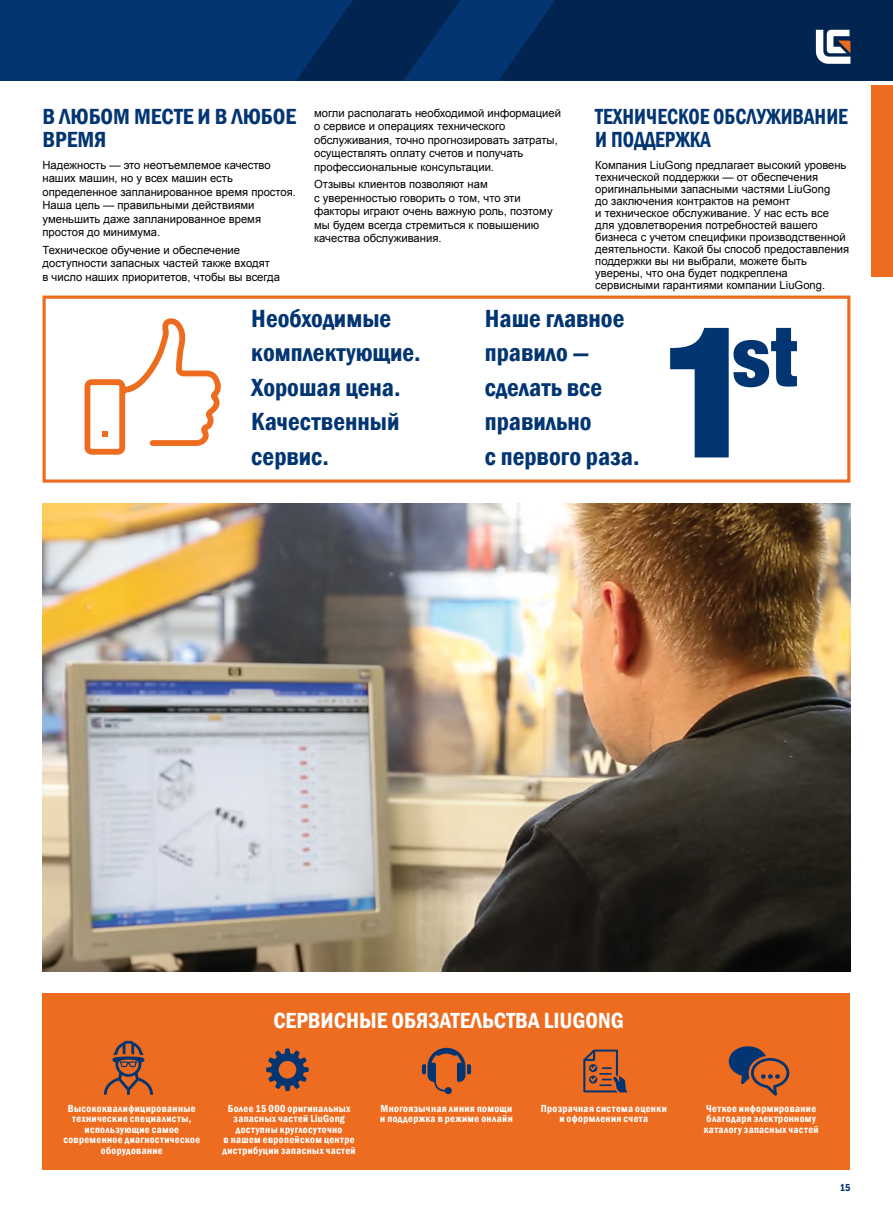
<style>
.page{position:relative;width:893px;height:1212px;background:#fff}
.page>*{position:absolute;margin:0;border:0;box-sizing:border-box;transform-origin:0 0}
.t1{font:600 condensed 25.5px/34.5px "Franklin Gothic";color:#023572}
.t2{font:600 condensed 22.5px/22.5px "Franklin Gothic";color:#023572;scale:.9 1}
.t3{font:600 condensed 22.5px "Franklin Gothic";color:#fff}
.t4{font:600 condensed 22.5px/22.5px "Franklin Gothic";color:#023572}
.t5{font:11.25px/13.5px "Arial";color:#000}
.t6{font:600 condensed 10.5px/10.5px "Franklin Gothic";letter-spacing:.035em;color:#fff;text-align:center}
.t7{font:600 condensed 10.5px "Franklin Gothic";color:#023572}
</style>
<div class="page">
<div style="left:0;top:0;width:893px;height:81px;background:#023572"></div>
<svg style="left:296px;top:0;width:597px;height:81px"></svg>
<img style="left:43px;top:504px;width:807px;height:468px">
<div style="left:43px;top:296px;width:807px;height:187px;background:#fff;border:3px solid #ed6c1f"></div>
<div style="left:43px;top:993px;width:807px;height:176px;background:#ed6c1f"></div>
<svg style="left:104px;top:1041px;width:49px;height:54px"></svg>
<svg style="left:422px;top:1048px;width:49px;height:46px"></svg>
<svg style="left:729px;top:1046px;width:60px;height:50px"></svg>
<svg style="left:583px;top:1049px;width:45px;height:43px"></svg>
<svg style="left:670px;top:327px;width:127px;height:131px"></svg>
<svg style="left:266px;top:1048px;width:43px;height:43px"></svg>
<svg style="left:85px;top:318px;width:136px;height:137px"></svg>
<div style="left:872px;top:85px;width:21px;height:191px;background:#ed6c1f"></div>
<h2 class="t4" style="left:43px;top:105px;width:255px">В ЛЮБОМ МЕСТЕ И В ЛЮБОЕ<br>ВРЕМЯ</h2>
<p class="t5" style="left:43px;top:158px;width:255px">Надежность — это неотъемлемое качество наших машин, но у всех машин есть определенное запланированное время простоя.<br>Наша цель — правильными действиями уменьшить даже запланированное время простоя до минимума.</p>
<p class="t5" style="left:43px;top:243px;width:239px">Техническое обучение и обеспечение доступности запасных частей также входят<br>в число наших приоритетов, чтобы вы всегда</p>
<p class="t5" style="left:314px;top:106px;width:248px">могли располагать необходимой информацией о сервисе и операциях технического обслуживания, точно прогнозировать затраты, осуществлять оплату счетов и получать профессиональные консультации.</p>
<p class="t5" style="left:314px;top:178px;width:240px">Отзывы клиентов позволяют нам<br>с уверенностью говорить о том, что эти факторы играют очень важную роль, поэтому мы будем всегда стремиться к повышению качества обслуживания.</p>
<h2 class="t2" style="left:595px;top:105px;width:282px">ТЕХНИЧЕСКОЕ ОБСЛУЖИВАНИЕ<br>И ПОДДЕРЖКА</h2>
<p class="t5" style="left:595px;top:159px;width:255px;line-height:12px">Компания LiuGong предлагает высокий уровень технической поддержки — от обеспечения оригинальными запасными частями LiuGong<br>до заключения контрактов на ремонт<br>и техническое обслуживание. У нас есть все для удовлетворения потребностей вашего бизнеса с учетом специфики производственной деятельности. Какой бы способ предоставления поддержки вы ни выбрали, можете быть уверены, что она будет подкреплена сервисными гарантиями компании LiuGong.</p>
<h1 class="t1" style="left:251px;top:301px;width:171px">Необходимые комплектующие.<br>Хорошая цена.<br>Качественный сервис.</h1>
<h1 class="t1" style="left:485px;top:301px;width:156px">Наше главное правило — сделать все правильно<br>с первого раза.</h1>
<h2 class="t3" style="left:273px;top:1005px;width:352px">СЕРВИСНЫЕ ОБЯЗАТЕЛЬСТВА LIUGONG</h2>
<p class="t6" style="left:63px;top:1103px;width:138px">Высококвалифицированные технические специалисты, использующие самое современное диагностическое оборудование</p>
<p class="t6" style="left:223px;top:1103px;width:135px">Более 15 000 оригинальных запасных частей LiuGong доступны круглосуточно<br>в нашем европейском центре дистрибуции запасных частей</p>
<p class="t6" style="left:380px;top:1103px;width:134px;text-align:left">Многоязычная линия помощи и поддержка в режиме онлайн</p>
<p class="t6" style="left:541px;top:1103px;width:127px">Прозрачная система оценки и оформления счета</p>
<p class="t6" style="left:704px;top:1103px;width:116px;text-align:left">Четкое информирование благодаря электронному каталогу запасных частей</p>
<p class="t7" style="left:840px;top:1180px;width:12px">15</p>
</div>
